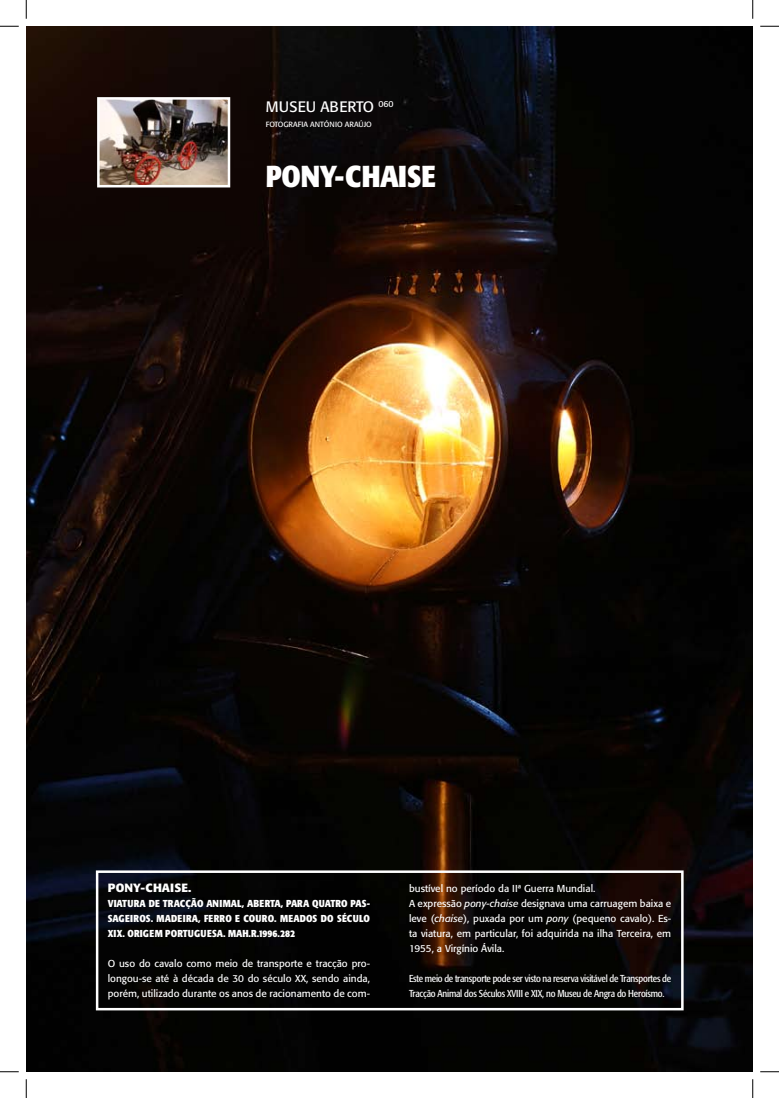
<style>
.page{position:relative;width:779px;height:1098px;background:#fff}
.page>*{position:absolute;margin:0;border:0;box-sizing:border-box;transform-origin:0 0}
.t1{font:700 condensed 30px "Formata";letter-spacing:-.005em;color:#fff}
.t2{font:15px "Formata";letter-spacing:.02em;color:#fff}
.t3{font:700 11.88px "Formata";letter-spacing:.02em;color:#fff}
.t4{font:10px/15px "Formata";color:#fff;text-align:justify}
.t5{font:condensed 10px/15px "Formata";letter-spacing:-.02em;color:#fff}
.t6{font:700 condensed 10px/15px "Formata";letter-spacing:.02em;color:#fff;text-align:justify}
.t7{font:8.75px "Formata";color:#fff}
.t8{font:7.5px "Formata";color:#fff}
.s1{font-style:italic}
</style>
<div class="page">
<img style="left:26px;top:26px;width:727px;height:1046px">
<img style="left:100px;top:100px;width:127px;height:84px">
<div style="left:97px;top:97px;width:133px;height:90px;border:2px solid #fff"></div>
<div style="left:96px;top:870px;width:588px;height:140px;border:2px solid #fff"></div>
<svg style="left:0;top:25px;width:19px;height:2px"></svg>
<svg style="left:760px;top:25px;width:19px;height:2px"></svg>
<svg style="left:0;top:1071px;width:19px;height:1px"></svg>
<svg style="left:760px;top:1071px;width:19px;height:1px"></svg>
<svg style="left:25px;top:0;width:2px;height:19px"></svg>
<svg style="left:25px;top:1079px;width:2px;height:19px"></svg>
<svg style="left:752px;top:0;width:1px;height:19px"></svg>
<svg style="left:752px;top:1079px;width:1px;height:19px"></svg>
<h2 class="t2" style="left:266px;top:98px;width:91px">museu aberto</h2>
<p class="t7" style="left:378px;top:99px;width:17px">060</p>
<p class="t8" style="left:266px;top:120px;width:106px">FOTOGRAFIA antónio araújo</p>
<h1 class="t1" style="left:266px;top:158px;width:172px">PONY-CHAISE</h1>
<p class="t3" style="left:108px;top:880px;width:85px">PONY-CHAISE.</p>
<p class="t6" style="left:108px;top:896px;width:264px">VIATURA DE TRACÇÃO ANIMAL, ABERTA, PARA QUATRO PAS-SAGEIROS. MADEIRA, FERRO E COURO. MEADOS DO SÉCULO XIX. ORIGEM PORTUGUESA. MAH</p>
<p class="t6" style="left:249px;top:926px;width:48px">.R.1996.282</p>
<p class="t4" style="left:108px;top:956px;width:264px">O uso do cavalo como meio de transporte e tracção pro&shy;longou-se até à década de 30 do século XX, sendo ainda, porém, utilizado durante os anos de racionamento de com-</p>
<p class="t4" style="left:409px;top:881px;width:264px;text-align:left">bustível no período da IIª Guerra Mundial.<br>A expressão <span class="s1">pony-chaise</span> designava uma carruagem baixa e leve (<span class="s1">chaise</span>), puxada por um <span class="s1">pony</span> (pequeno cavalo). Es&shy;ta viatura, em particular, foi adquirida na ilha Terceira, em 1955, a Virgínio Ávila.</p>
<p class="t5" style="left:409px;top:971px;width:264px">Este meio de transporte pode ser visto na reserva visitável de Transportes de<br>Tracção Animal dos Séculos XVIII e XIX, no Museu de Angra do Heroísmo.</p>
</div>
